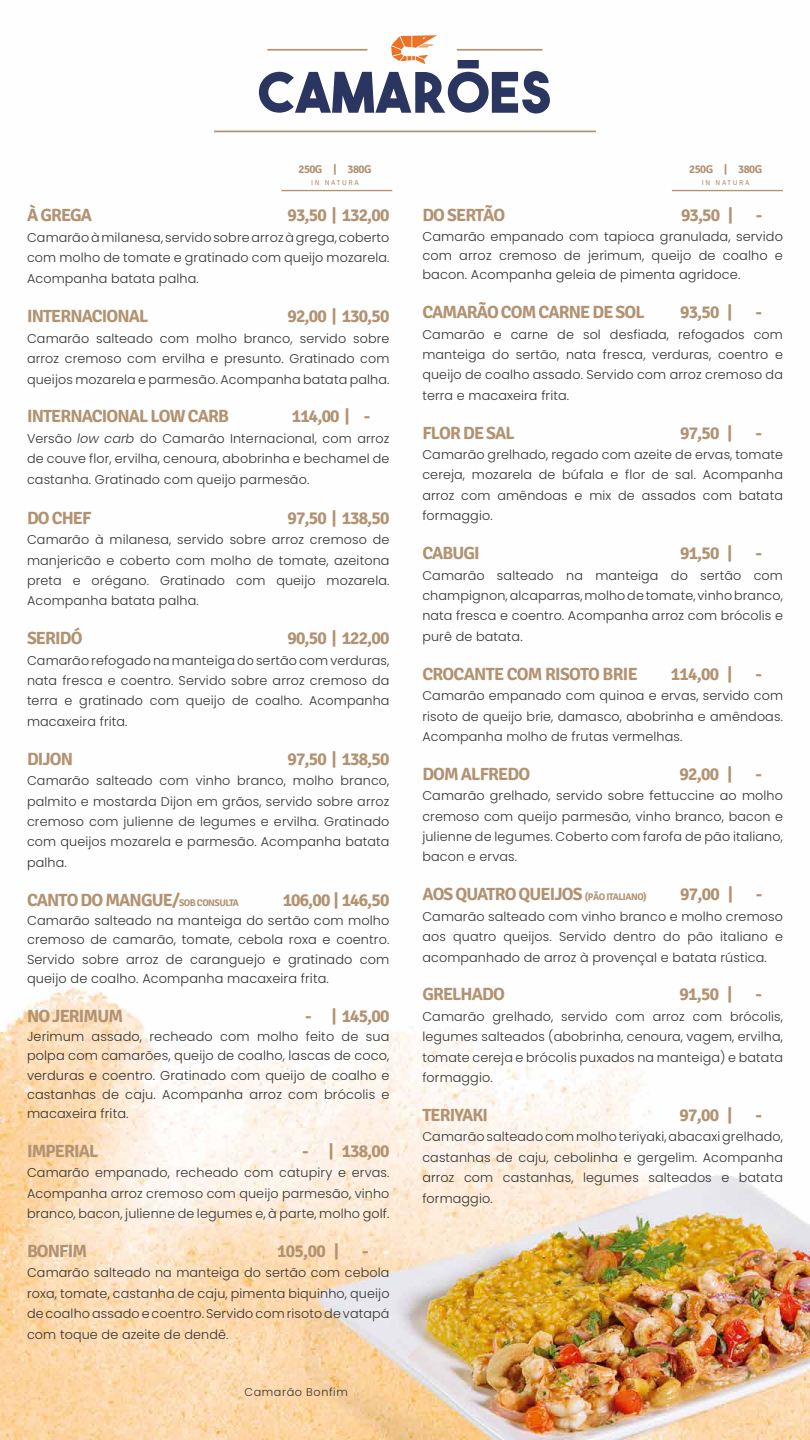
<style>
.page{position:relative;width:810px;height:1440px;background:#fff}
.page>*{position:absolute;margin:0;border:0;box-sizing:border-box;transform-origin:0 0}
.t1{font:55.65px "The Bold Font";letter-spacing:.02em;color:#2a3560}
.t2{font:700 17.7px "Signika Negative";letter-spacing:-.05em;color:#b29271}
.t3{font:300 12.9px/19.4px "Poppins";letter-spacing:.01em;color:#333;text-align:justify}
.t4{font:300 12.75px/20.5px "Poppins";letter-spacing:.01em;color:#333;text-align:justify}
.t5{font:700 11.4px "Signika Negative";letter-spacing:-.05em;color:#b29271}
.t6{font:300 11.25px "Poppins";letter-spacing:.05em;color:#333}
.t7{font:7.12px "Signika Negative";letter-spacing:.24em;color:#b29271}
.s1{color:#fff}
.s2{font-style:italic}
.s3{font-size:9.68px}
</style>
<div class="page">
<img style="left:0;top:48px;width:810px;height:1392px">
<hr style="left:214px;top:131px;width:382px;height:1px;background:#b29271">
<hr style="left:267px;top:49px;width:100px;height:2px;background:#b29271">
<hr style="left:457px;top:49px;width:86px;height:2px;background:#b29271">
<svg style="left:391px;top:35px;width:46px;height:29px"></svg>
<hr style="left:281px;top:190px;width:111px;height:1px;background:#b29271">
<hr style="left:672px;top:190px;width:111px;height:1px;background:#b29271">
<h1 class="t1" style="left:259px;top:57px;width:294px">CAMARÕES</h1>
<p class="t5" style="left:299px;top:163px;width:74px">250G | 380G</p>
<p class="t7" style="left:311px;top:178px;width:49px">IN NATURA</p>
<p class="t5" style="left:689px;top:163px;width:74px">250G | 380G</p>
<p class="t7" style="left:702px;top:178px;width:49px">IN NATURA</p>
<h2 class="t2" style="left:27px;top:205px;width:67px">À GREGA</h2>
<h2 class="t2" style="left:288px;top:205px;width:103px">93,50 | 132,00</h2>
<p class="t4" style="left:27px;top:227px;width:364px">Camarão à milanesa, servido sobre arroz à grega, coberto com molho de tomate e gratinado com queijo mozarela.<br>Acompanha batata palha.</p>
<h2 class="t2" style="left:27px;top:306px;width:123px">INTERNACIONAL</h2>
<h2 class="t2" style="left:288px;top:306px;width:103px">92,00 | 130,50</h2>
<p class="t4" style="left:27px;top:328px;width:364px">Camarão salteado com molho branco, servido sobre arroz cremoso com ervilha e presunto. Gratinado com queijos mozarela e parmesão. Acompanha batata palha.</p>
<h2 class="t2" style="left:27px;top:406px;width:203px">INTERNACIONAL LOW CARB</h2>
<h2 class="t2" style="left:292px;top:406px;width:99px">114,00 | - <span class="s1">.</span></h2>
<p class="t4" style="left:27px;top:428px;width:364px">Versão <span class="s2">low carb</span> do Camarão Internacional, com arroz de couve flor, ervilha, cenoura, abobrinha e bechamel de castanha. Gratinado com queijo parmesão.</p>
<h2 class="t2" style="left:27px;top:507px;width:66px">DO CHEF</h2>
<h2 class="t2" style="left:288px;top:507px;width:103px">97,50 | 138,50</h2>
<p class="t4" style="left:27px;top:529px;width:364px">Camarão à milanesa, servido sobre arroz cremoso de manjericão e coberto com molho de tomate, azeitona preta e orégano. Gratinado com queijo mozarela.<br>Acompanha batata palha.</p>
<h2 class="t2" style="left:27px;top:628px;width:57px">SERIDÓ</h2>
<h2 class="t2" style="left:288px;top:628px;width:103px">90,50 | 122,00</h2>
<p class="t4" style="left:27px;top:650px;width:364px">Camarão refogado na manteiga do sertão com verduras, nata fresca e coentro. Servido sobre arroz cremoso da terra e gratinado com queijo de coalho. Acompanha macaxeira frita.</p>
<h2 class="t2" style="left:27px;top:748px;width:48px">DIJON</h2>
<h2 class="t2" style="left:288px;top:748px;width:103px">97,50 | 138,50</h2>
<p class="t4" style="left:27px;top:770px;width:364px">Camarão salteado com vinho branco, molho branco, palmito e mostarda Dijon em grãos, servido sobre arroz cremoso com julienne de legumes e ervilha. Gratinado com queijos mozarela e parmesão. Acompanha batata palha.</p>
<h2 class="t2" style="left:27px;top:889px;width:214px">CANTO DO MANGUE/<span class="s3">SOB CONSULTA</span></h2>
<h2 class="t2" style="left:283px;top:889px;width:108px">106,00 | 146,50</h2>
<p class="t3" style="left:27px;top:911px;width:364px">Camarão salteado na manteiga do sertão com molho cremoso de camarão, tomate, cebola roxa e coentro.<br>Servido sobre arroz de caranguejo e gratinado com queijo de coalho. Acompanha macaxeira frita.</p>
<h2 class="t2" style="left:27px;top:1005px;width:98px">NO JERIMUM</h2>
<h2 class="t2" style="left:305px;top:1005px;width:86px">- | 145,00</h2>
<p class="t3" style="left:27px;top:1027px;width:364px">Jerimum assado, recheado com molho feito de sua polpa com camarões, queijo de coalho, lascas de coco, verduras e coentro. Gratinado com queijo de coalho e castanhas de caju. Acompanha arroz com brócolis e macaxeira frita.</p>
<h2 class="t2" style="left:27px;top:1140px;width:73px">IMPERIAL</h2>
<h2 class="t2" style="left:302px;top:1140px;width:89px">- | 138,00</h2>
<p class="t4" style="left:27px;top:1163px;width:364px">Camarão empanado, recheado com catupiry e ervas.<br>Acompanha arroz cremoso com queijo parmesão, vinho branco, bacon, julienne de legumes e, à parte, molho golf.</p>
<h2 class="t2" style="left:27px;top:1240px;width:62px">BONFIM</h2>
<h2 class="t2" style="left:277px;top:1240px;width:63px">105,00 |</h2>
<h2 class="t2" style="left:362px;top:1240px;width:29px">- <span class="s1">-</span></h2>
<p class="t4" style="left:27px;top:1263px;width:364px">Camarão salteado na manteiga do sertão com cebola roxa, tomate, castanha de caju, pimenta biquinho, queijo de coalho assado e coentro. Servido com risoto de vatapá com toque de azeite de dendê.</p>
<p class="t6" style="left:244px;top:1386px;width:105px">Camarão Bonfim</p>
<h2 class="t2" style="left:422px;top:205px;width:85px">DO SERTÃO</h2>
<h2 class="t2" style="left:681px;top:205px;width:53px">93,50 |</h2>
<h2 class="t2" style="left:756px;top:205px;width:29px">- <span class="s1">-</span></h2>
<p class="t3" style="left:422px;top:227px;width:362px">Camarão empanado com tapioca granulada, servido com arroz cremoso de jerimum, queijo de coalho e bacon. Acompanha geleia de pimenta agridoce.</p>
<h2 class="t2" style="left:422px;top:302px;width:224px">CAMARÃO COM CARNE DE SOL</h2>
<h2 class="t2" style="left:680px;top:302px;width:54px">93,50 |</h2>
<h2 class="t2" style="left:756px;top:302px;width:29px">- <span class="s1">-</span></h2>
<p class="t4" style="left:422px;top:324px;width:362px">Camarão e carne de sol desfiada, refogados com manteiga do sertão, nata fresca, verduras, coentro e queijo de coalho assado. Servido com arroz cremoso da terra e macaxeira frita.</p>
<h2 class="t2" style="left:422px;top:422px;width:94px">FLOR DE SAL</h2>
<h2 class="t2" style="left:680px;top:422px;width:54px">97,50 |</h2>
<h2 class="t2" style="left:756px;top:422px;width:29px">- <span class="s1">-</span></h2>
<p class="t4" style="left:422px;top:444px;width:362px">Camarão grelhado, regado com azeite de ervas, tomate cereja, mozarela de búfala e flor de sal. Acompanha arroz com amêndoas e mix de assados com batata formaggio.</p>
<h2 class="t2" style="left:422px;top:543px;width:59px">CABUGI</h2>
<h2 class="t2" style="left:680px;top:543px;width:54px">91,50 |</h2>
<h2 class="t2" style="left:756px;top:543px;width:29px">- <span class="s1">-</span></h2>
<p class="t4" style="left:422px;top:565px;width:362px">Camarão salteado na manteiga do sertão com champignon, alcaparras, molho de tomate, vinho branco, nata fresca e coentro. Acompanha arroz com brócolis e purê de batata.</p>
<h2 class="t2" style="left:422px;top:663px;width:217px">CROCANTE COM RISOTO BRIE</h2>
<h2 class="t2" style="left:671px;top:663px;width:63px">114,00 |</h2>
<h2 class="t2" style="left:756px;top:663px;width:29px">- <span class="s1">-</span></h2>
<p class="t4" style="left:422px;top:685px;width:362px">Camarão empanado com quinoa e ervas, servido com risoto de queijo brie, damasco, abobrinha e amêndoas.<br>Acompanha molho de frutas vermelhas.</p>
<h2 class="t2" style="left:422px;top:763px;width:109px">DOM ALFREDO</h2>
<h2 class="t2" style="left:679px;top:763px;width:54px">92,00 |</h2>
<h2 class="t2" style="left:756px;top:763px;width:29px">- <span class="s1">-</span></h2>
<p class="t4" style="left:422px;top:785px;width:362px">Camarão grelhado, servido sobre fettuccine ao molho cremoso com queijo parmesão, vinho branco, bacon e julienne de legumes. Coberto com farofa de pão italiano, bacon e ervas.</p>
<h2 class="t2" style="left:422px;top:884px;width:226px">AOS QUATRO QUEIJOS <span class="s3">(PÃO ITALIANO)</span></h2>
<h2 class="t2" style="left:680px;top:884px;width:54px">97,00 |</h2>
<h2 class="t2" style="left:756px;top:884px;width:29px">- <span class="s1">-</span></h2>
<p class="t4" style="left:422px;top:906px;width:362px">Camarão salteado com vinho branco e molho cremoso aos quatro queijos. Servido dentro do pão italiano e acompanhado de arroz à provençal e batata rústica.</p>
<h2 class="t2" style="left:422px;top:984px;width:84px">GRELHADO</h2>
<h2 class="t2" style="left:679px;top:984px;width:54px">91,50 |</h2>
<h2 class="t2" style="left:756px;top:984px;width:29px">- <span class="s1">-</span></h2>
<p class="t4" style="left:422px;top:1006px;width:362px">Camarão grelhado, servido com arroz com brócolis, legumes salteados (abobrinha, cenoura, vagem, ervilha, tomate cereja e brócolis puxados na manteiga) e batata formaggio.</p>
<h2 class="t2" style="left:422px;top:1104px;width:67px">TERIYAKI</h2>
<h2 class="t2" style="left:679px;top:1104px;width:54px">97,00 |</h2>
<h2 class="t2" style="left:756px;top:1104px;width:29px">- <span class="s1">-</span></h2>
<p class="t4" style="left:422px;top:1126px;width:362px">Camarão salteado com molho teriyaki, abacaxi grelhado, castanhas de caju, cebolinha e gergelim. Acompanha arroz com castanhas, legumes salteados e batata formaggio.</p>
</div>
